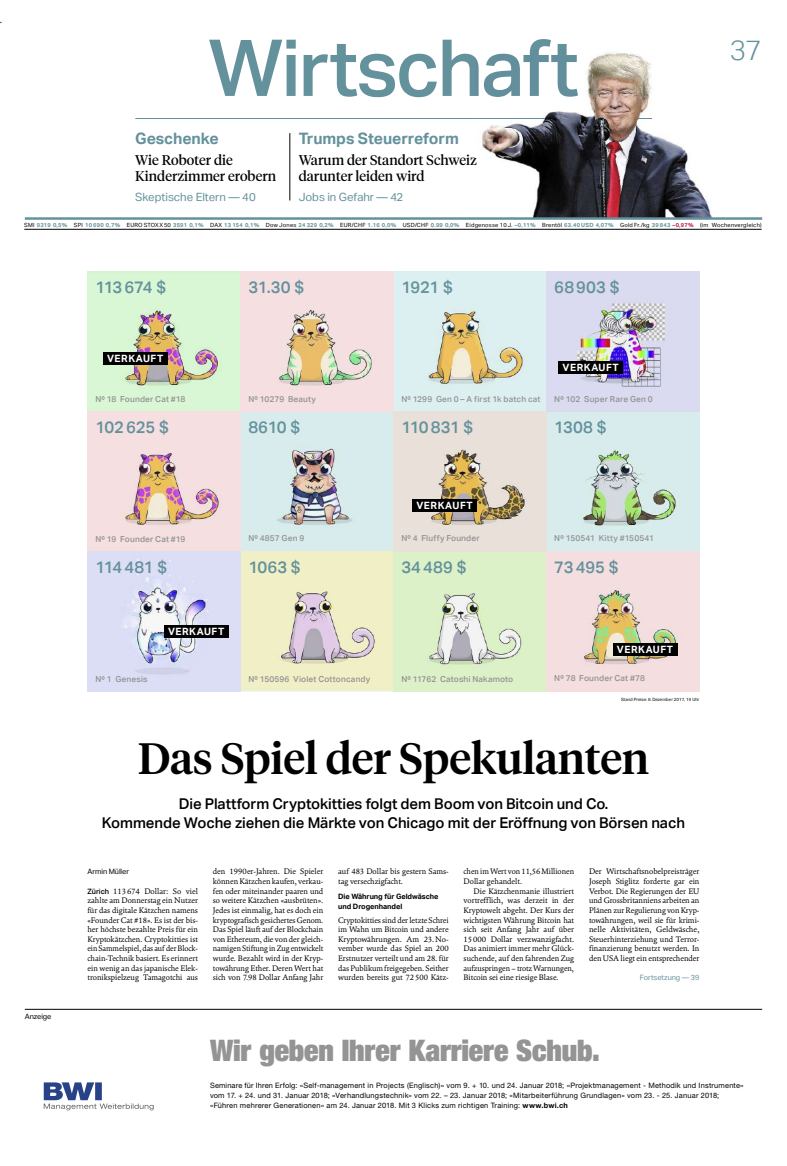
<style>
.page{position:relative;width:787px;height:1166px;background:#fff}
.page>*{position:absolute;margin:0;border:0;box-sizing:border-box;transform-origin:0 0}
.t1{font:500 78.75px "Aktiv Grotesk";letter-spacing:-.025em;color:#63919c}
.t2{font:500 43.75px "Tiempos Headline";letter-spacing:-.005em;color:#000}
.t3{font:900 condensed 29.75px "Helvetica Neue LT Pro";letter-spacing:-.005em;color:#949494}
.t4{font:300 28px "Aktiv Grotesk";color:#63919c}
.t5{font:500 16.62px "Aktiv Grotesk";letter-spacing:-.005em;color:#63919c}
.t6{font:700 15.75px "Aktiv Grotesk";letter-spacing:-.005em;color:#63919c}
.t7{font:500 14.88px/19.2px "Aktiv Grotesk";letter-spacing:-.005em;color:#000;text-align:center}
.t8{font:14px/15.8px "Tiempos Headline";color:#000}
.t9{font:11.38px "Aktiv Grotesk";color:#63919c}
.t10{font:700 10.06px "Aktiv Grotesk";letter-spacing:.05em;color:#fff}
.t11{font:500 8.31px "Aktiv Grotesk";letter-spacing:.015em;color:#949494}
.t12{font:8.05px/9.6px "Cala";letter-spacing:-.005em;color:#000;text-align:justify}
.t13{font:7.44px/10.1px "Helvetica Neue LT Pro";letter-spacing:.025em;color:#000}
.t14{font:700 7.35px/9.6px "Aktiv Grotesk";letter-spacing:-.005em;color:#000}
.t15{font:7.35px "Aktiv Grotesk";letter-spacing:-.005em;color:#000}
.t16{font:7.35px "Aktiv Grotesk";letter-spacing:-.005em;color:#63919c}
.t17{font:5.69px "Aktiv Grotesk";letter-spacing:.04em;color:#000}
.t18{font:4.38px "Aktiv Grotesk";color:#000}
.s1{color:#638f9c}
.s2{font-weight:700;color:#63919c}
.s3{font-weight:700;color:#ba1f45}
.s4{font-family:"Aktiv Grotesk";font-weight:500;font-size:7.35px}
.s5{font-weight:700}
</style>
<div class="page">
<svg style="left:44px;top:1082px;width:110px;height:28px"></svg>
<hr style="left:135px;top:118px;width:516px;height:1px;background:#63919c">
<hr style="left:25px;top:1009px;width:736px;height:1px;background:#000">
<hr style="left:24px;top:229px;width:737px;height:1px;background:#000">
<hr style="left:289px;top:133px;width:1px;height:67px;background:#000">
<img style="left:87px;top:272px;width:612px;height:419px">
<div style="left:103px;top:352px;width:64px;height:13px;background:#000"></div>
<svg style="left:393px;top:272px;width:153px;height:140px;background:#dae6dd"></svg>
<img style="left:240px;top:412px;width:153px;height:140px">
<svg style="left:240px;top:552px;width:153px;height:139px;background:#e8e4c5"></svg>
<svg style="left:393px;top:552px;width:153px;height:139px;background:#d8eac7"></svg>
<svg style="left:240px;top:272px;width:153px;height:140px;background:#ecd9d3"></svg>
<svg style="left:546px;top:412px;width:153px;height:140px;background:#cfe2de"></svg>
<svg style="left:87px;top:412px;width:153px;height:140px;background:#edd4d3"></svg>
<div style="left:612px;top:643px;width:65px;height:13px;background:#000"></div>
<div style="left:412px;top:499px;width:64px;height:12px;background:#000"></div>
<div style="left:558px;top:361px;width:64px;height:13px;background:#000"></div>
<div style="left:164px;top:625px;width:64px;height:13px;background:#000"></div>
<img style="left:482px;top:52px;width:230px;height:165px">
<img style="left:482px;top:118px;width:169px;height:1px">
<hr style="left:25px;top:217px;width:736px;height:3px;background:#63919c">
<h1 class="t1" style="left:208px;top:20px;width:372px">Wirtsc<span class="s1">haft</span></h1>
<h3 class="t4" style="left:729px;top:34px;width:34px">37</h3>
<h3 class="t6" style="left:135px;top:129px;width:85px">Geschenke</h3>
<h3 class="t8" style="left:135px;top:152px;width:142px">Wie Roboter die<br>Kinderzimmer erobern</h3>
<h3 class="t9" style="left:135px;top:190px;width:122px">Skeptische Eltern — 40</h3>
<h3 class="t6" style="left:298px;top:129px;width:161px">Trumps Steuerreform</h3>
<h3 class="t8" style="left:298px;top:152px;width:180px">Warum der Standort Schweiz darunter leiden wird</h3>
<h3 class="t9" style="left:298px;top:190px;width:106px">Jobs in Gefahr — 42</h3>
<p class="t17" style="left:24px;top:221px;width:738px">SMI <span class="s2">9319 0,5%</span> SPI <span class="s2">10 690 0,7%</span> EURO STOXX 50 <span class="s2">3591 0,1%</span> DAX <span class="s2">13 154 0,1%</span> Dow Jones <span class="s2">24 329 0,2%</span> EUR/CHF <span class="s2">1.16 0,0%</span> USD/CHF <span class="s2">0.99 0,0%</span> Eidgenosse 10 J. <span class="s2">–0,11%</span> Brentöl <span class="s2">63.40 USD 4,07%</span> Gold Fr./kg <span class="s2">39 843</span> <span class="s3">–0,97%</span> (im Wochenvergleich)</p>
<h3 class="t5" style="left:95px;top:277px;width:72px">113 674 $</h3>
<h3 class="t5" style="left:248px;top:277px;width:57px">31.30 $</h3>
<h3 class="t5" style="left:401px;top:277px;width:53px">1921 $</h3>
<h3 class="t5" style="left:554px;top:277px;width:67px">68903 $</h3>
<p class="t10" style="left:107px;top:352px;width:58px">VERKAUFT</p>
<p class="t10" style="left:562px;top:361px;width:58px">VERKAUFT</p>
<p class="t11" style="left:95px;top:394px;width:92px">N⁰ 18 Founder Cat #18</p>
<p class="t11" style="left:248px;top:394px;width:69px">N⁰ 10279 Beauty</p>
<p class="t11" style="left:401px;top:394px;width:141px">N⁰ 1299 Gen 0 – A first 1k batch cat</p>
<p class="t11" style="left:554px;top:394px;width:100px">N⁰ 102 Super Rare Gen 0</p>
<h3 class="t5" style="left:95px;top:417px;width:75px">102625 $</h3>
<h3 class="t5" style="left:248px;top:417px;width:53px">8610 $</h3>
<h3 class="t5" style="left:401px;top:417px;width:74px">110831 $</h3>
<h3 class="t5" style="left:554px;top:417px;width:54px">1308 $</h3>
<p class="t10" style="left:416px;top:499px;width:58px">VERKAUFT</p>
<p class="t11" style="left:95px;top:534px;width:92px">N⁰ 19 Founder Cat #19</p>
<h3 class="t5" style="left:95px;top:557px;width:73px">114481 $</h3>
<p class="t11" style="left:248px;top:533px;width:58px">N⁰ 4857 Gen 9</p>
<h3 class="t5" style="left:248px;top:557px;width:54px">1063 $</h3>
<p class="t11" style="left:401px;top:533px;width:80px">N⁰ 4 Fluffy Founder</p>
<h3 class="t5" style="left:401px;top:557px;width:67px">34489 $</h3>
<p class="t11" style="left:554px;top:533px;width:101px">N⁰ 150541 Kitty #150541</p>
<h3 class="t5" style="left:554px;top:557px;width:66px">73495 $</h3>
<p class="t10" style="left:168px;top:625px;width:58px">VERKAUFT</p>
<p class="t10" style="left:616px;top:643px;width:58px">VERKAUFT</p>
<p class="t11" style="left:95px;top:674px;width:54px">N⁰ 1 Genesis</p>
<p class="t11" style="left:248px;top:674px;width:123px">N⁰ 150596 Violet Cottoncandy</p>
<p class="t11" style="left:401px;top:674px;width:113px">N⁰ 11762 Catoshi Nakamoto</p>
<p class="t11" style="left:554px;top:673px;width:92px">N⁰ 78 Founder Cat #78</p>
<p class="t18" style="left:621px;top:697px;width:80px">Stand Preise: 8.Dezember 2017, 19 Uhr</p>
<h2 class="t2" style="left:138px;top:729px;width:512px">Das Spiel der Spekulanten</h2>
<h3 class="t7" style="left:102px;top:793px;width:584px">Die Plattform Cryptokitties folgt dem Boom von Bitcoin und Co.<br>Kommende Woche ziehen die Märkte von Chicago mit der Eröffnung von Börsen nach</h3>
<p class="t15" style="left:25px;top:1012px;width:28px">Anzeige</p>
<p class="t15" style="left:87px;top:867px;width:43px">Armin Müller</p>
<p class="t12" style="left:87px;top:886px;width:112px"><span class="s4">Zürich</span> 113674 Dollar: So viel zahlte am Donnerstag ein Nutzer für das digitale Kätzchen namens «Founder Cat #18». Es ist der bis&shy;her höchste bezahlte Preis für ein Kryptokätzchen. Cryptokitties ist ein Sammelspiel, das auf derBlock&shy;chain-Technik basiert. Es erinnert ein wenig an das japanische Elek&shy;tronikspielzeug Tamagotchi aus</p>
<p class="t12" style="left:213px;top:867px;width:112px">den 1990er-Jahren. Die Spieler können Kätzchen kaufen, verkau&shy;fen oder miteinander paaren und so weitere Kätzchen «ausbrüten».<br>Jedes ist einmalig, hat es doch ein kryptografisch gesichertes Genom.<br>Das Spiel läuft auf der Blockchain von Ethereum, die von der gleich&shy;namigen Stiftung in Zug entwickelt wurde. Bezahlt wird in der Kryp&shy;towährung Ether. Deren Wert hat sich von 7.98 Dollar Anfang Jahr</p>
<p class="t12" style="left:338px;top:867px;width:112px">auf 483 Dollar bis gestern Sams&shy;tag versechzigfacht.</p>
<p class="t14" style="left:338px;top:891px;width:102px">Die Währung für Geldwäsche und Drogenhandel</p>
<p class="t12" style="left:338px;top:915px;width:112px">Cryptokitties sind der letzte Schrei im Wahn um Bitcoin und andere Kryptowährungen. Am 23.No&shy;vember wurde das Spiel an 200<br>Erstnutzer verteilt und am 28. für dasPublikum freigegeben. Seither wurden bereits gut 72500 Kätz-</p>
<p class="t12" style="left:463px;top:867px;width:112px">chen imWert von 11,56Millionen<br>Dollar gehandelt.</p>
<p class="t12" style="left:463px;top:886px;width:112px;text-indent:10px">Die Kätzchenmanie illustriert vortrefflich, was derzeit in der Kryptowelt abgeht. Der Kurs der wichtigsten Währung Bitcoin hat sich seit Anfang Jahr auf über 15000 Dollar verzwanzigfacht.<br>Das animiert immer mehr Glück&shy;suchende, auf den fahrenden Zug aufzuspringen – trotzWarnungen, Bitcoin sei eine riesige Blase.</p>
<p class="t12" style="left:588px;top:867px;width:112px">Der Wirtschaftsnobelpreisträger Joseph Stiglitz forderte gar ein Verbot. Die Regierungen der EU und Grossbritanniens arbeiten an Plänen zur Regulierung vonKryp&shy;towährungen, weil sie für krimi&shy;nelle Aktivitäten, Geldwäsche, Steuerhinterziehung und Terror&shy;finanzierung benutzt werden. In den USA liegt ein entsprechender</p>
<p class="t16" style="left:639px;top:973px;width:61px">Fortsetzung — 39</p>
<h3 class="t3" style="left:210px;top:1031px;width:391px">Wir geben Ihrer Karriere Schub.</h3>
<p class="t13" style="left:210px;top:1080px;width:535px">Seminare für Ihren Erfolg: «Self-management in Projects (Englisch)» vom 9. + 10. und 24. Januar 2018; «Projektmanagement - Methodik und Instrumente» vom 17. + 24. und 31. Januar 2018; «Verhandlungstechnik» vom 22. – 23. Januar 2018; «Mitarbeiterführung Grundlagen» vom 23. - 25. Januar 2018; «Führen mehrerer Generationen» am 24. Januar 2018. Mit 3 Klicks zum richtigen Training: <span class="s5">www.bwi.ch</span></p>
</div>
